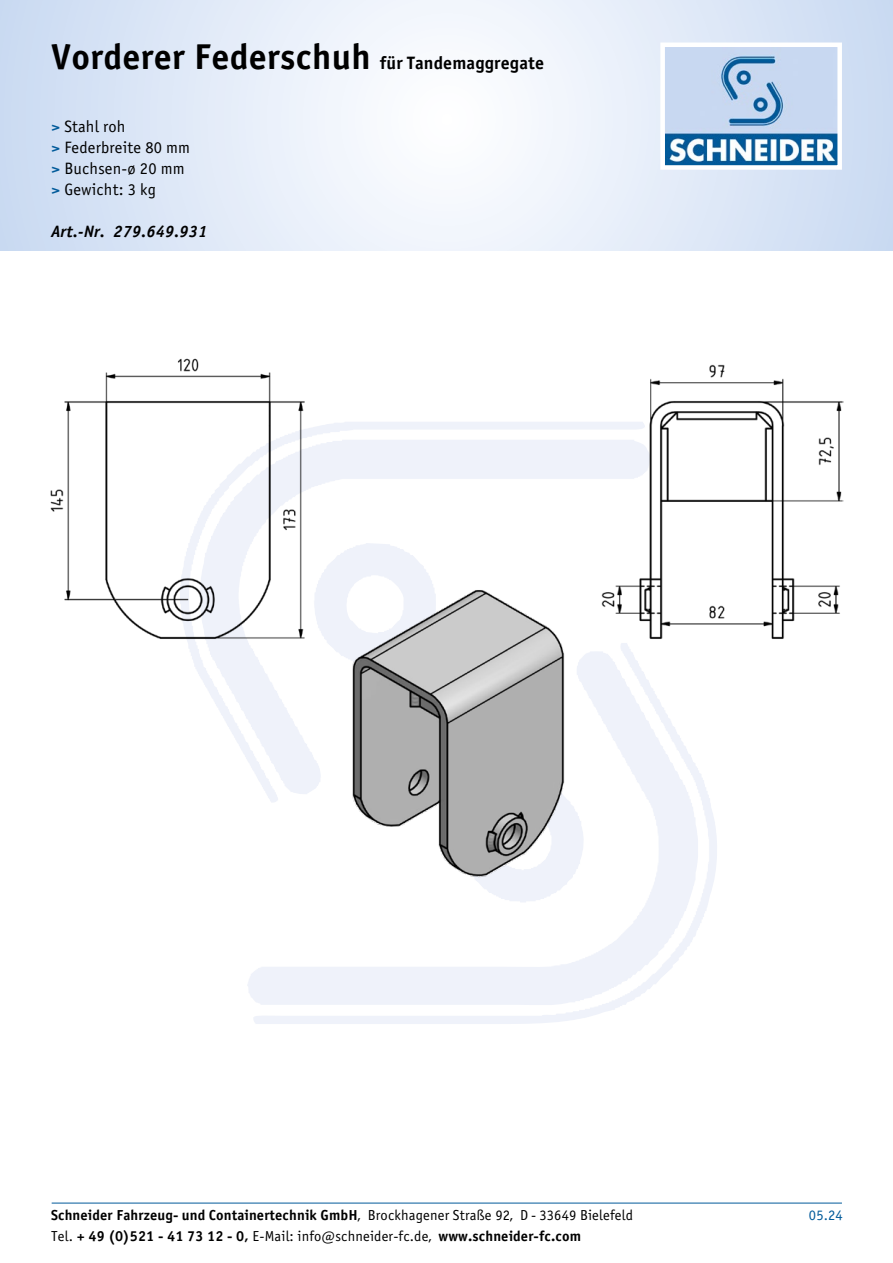
<style>
.page{position:relative;width:893px;height:1263px;background:#fff}
.page>*{position:absolute;margin:0;border:0;box-sizing:border-box;transform-origin:0 0}
.t1{font:36px "Officina Sans Bold ITC";letter-spacing:.01em;color:#000}
.t2{font:16.5px/21px "Officina Sans Book ITC";letter-spacing:.01em;color:#000}
.t3{font:italic 16.5px "Officina Sans Bold ITC";letter-spacing:.01em;color:#000}
.t4{font:14.55px "Officina Sans Bold ITC";letter-spacing:.01em;color:#000}
.t5{font:14.55px "Officina Sans Book ITC";color:#005a9a}
.s1{font-size:18px}
.s2{font-family:"Officina Sans Bold ITC";color:#005a9a}
.s3{font-family:"Officina Sans Book ITC"}
</style>
<div class="page">
<svg style="left:0;top:0;width:893px;height:251px"></svg>
<img style="left:665px;top:48px;width:172px;height:117px">
<div style="left:660px;top:43px;width:182px;height:127px;border:4px solid #fff"></div>
<img style="left:50px;top:358px;width:793px;height:591px">
<hr style="left:52px;top:1203px;width:790px;height:1px;background:#005a9a">
<h1 class="t1" style="left:51px;top:34px;width:495px">Vorderer Federschuh <span class="s1">für Tandemaggregate</span></h1>
<p class="t2" style="left:51px;top:116px;width:141px"><span class="s2">&gt;</span> Stahl roh<br><span class="s2">&gt;</span> Federbreite 80 mm <span class="s2">&gt;</span> Buchsen-ø 20 mm <span class="s2">&gt;</span> Gewicht: 3 kg</p>
<p class="t3" style="left:51px;top:221px;width:158px">Art.-Nr. 279.649.931</p>
<p class="t4" style="left:51px;top:1206px;width:583px">Schneider Fahrzeug- und Containertechnik GmbH<span class="s3">, Brockhagener Straße 92, D - 33649 Bielefeld</span></p>
<p class="t5" style="left:809px;top:1206px;width:35px">05.24</p>
<p class="t4" style="left:51px;top:1227px;width:532px"><span class="s3">Tel.</span> + 49 (0)521 - 41 73 12 - 0, <span class="s3">E-Mail: info@schneider-fc.de,</span> www.schneider-fc.com</p>
</div>
